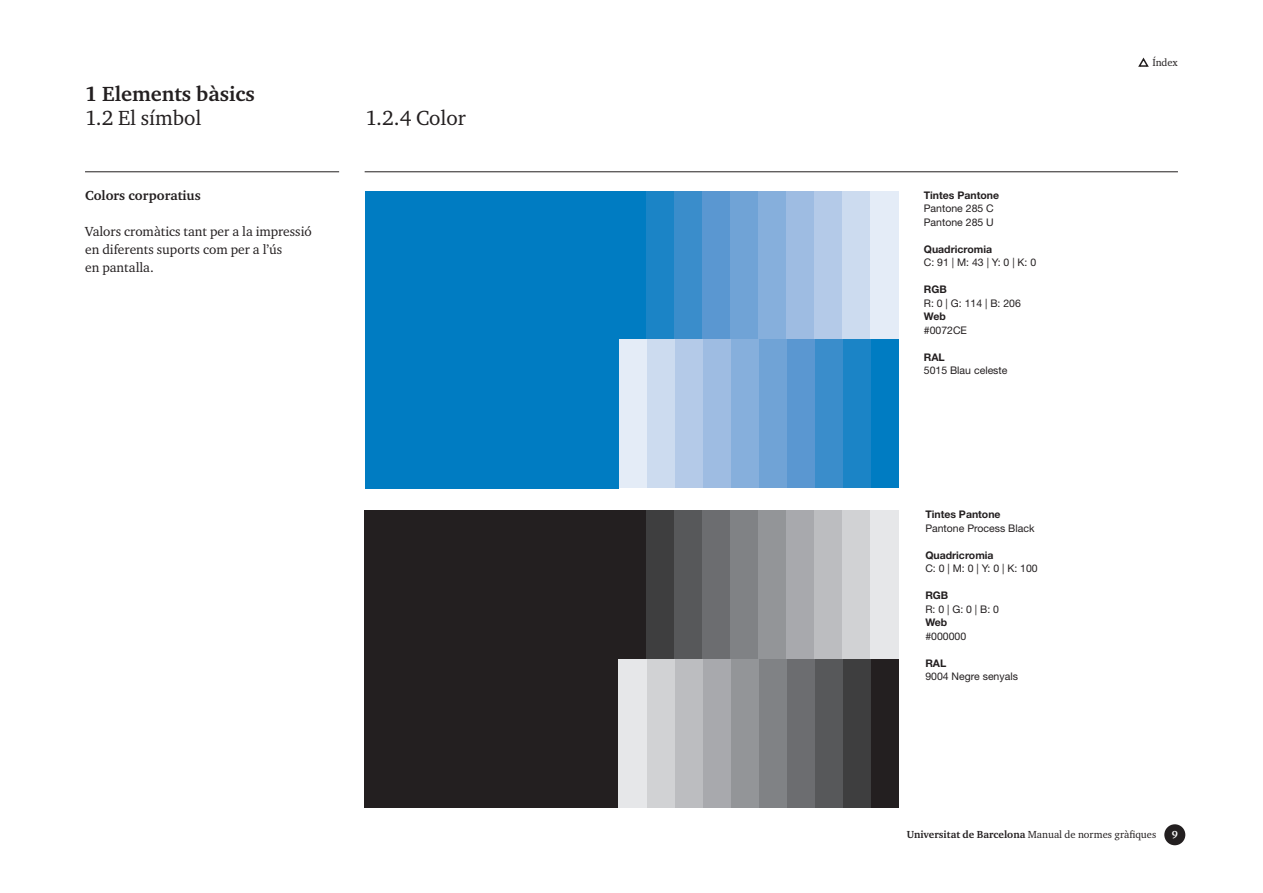
<style>
.page{position:relative;width:1263px;height:893px;background:#fff}
.page>*{position:absolute;margin:0;border:0;box-sizing:border-box;transform-origin:0 0}
.Titular3_TablaC{font:21px "Charter ITC";color:#231f20}
.t1{font:700 21px "Charter ITC";color:#231f20}
.t2{font:13.5px/18px "Charter ITC";color:#231f20}
.t3{font:700 13.5px "Charter ITC";color:#231f20}
.t4{font:10.5px "Helvetica Neue LT";color:#231f20}
.t5{font:700 10.5px "Helvetica Neue LT";color:#231f20}
.t6{font:10.5px "Charter ITC";color:#231f20}
.t7{font:700 10.5px "Charter ITC";color:#fff}
.s1{font-weight:700}
</style>
<div class="page">
<div style="left:1164px;top:824px;width:21px;height:21px;background:#231f20;border-radius:50%"></div>
<hr style="left:85px;top:172px;width:254px;height:1px;background:#231f20">
<hr style="left:365px;top:172px;width:813px;height:1px;background:#231f20">
<svg style="left:1138px;top:57px;width:11px;height:10px"></svg>
<div style="left:618px;top:191px;width:28px;height:149px;background:#007cc2"></div>
<div style="left:646px;top:191px;width:28px;height:149px;background:#1b84c6"></div>
<div style="left:674px;top:191px;width:28px;height:149px;background:#3a8dcb"></div>
<div style="left:702px;top:191px;width:28px;height:149px;background:#5a97d1"></div>
<div style="left:730px;top:191px;width:28px;height:149px;background:#70a3d6"></div>
<div style="left:758px;top:191px;width:28px;height:149px;background:#86afdc"></div>
<div style="left:786px;top:191px;width:28px;height:149px;background:#9ebce2"></div>
<div style="left:814px;top:191px;width:28px;height:149px;background:#b4cae8"></div>
<div style="left:842px;top:191px;width:28px;height:149px;background:#ccdbef"></div>
<div style="left:870px;top:191px;width:28px;height:149px;background:#e4ecf7"></div>
<div style="left:870px;top:340px;width:28px;height:148px;background:#007cc2"></div>
<div style="left:842px;top:340px;width:28px;height:148px;background:#1b84c6"></div>
<div style="left:814px;top:340px;width:28px;height:148px;background:#3a8dcb"></div>
<div style="left:786px;top:340px;width:28px;height:148px;background:#5a97d1"></div>
<div style="left:758px;top:340px;width:28px;height:148px;background:#70a3d6"></div>
<div style="left:730px;top:340px;width:28px;height:148px;background:#86afdc"></div>
<div style="left:702px;top:340px;width:28px;height:148px;background:#9ebce2"></div>
<div style="left:674px;top:340px;width:28px;height:148px;background:#b4cae8"></div>
<div style="left:646px;top:340px;width:28px;height:148px;background:#ccdbef"></div>
<div style="left:618px;top:340px;width:28px;height:148px;background:#e4ecf7"></div>
<div style="left:618px;top:510px;width:28px;height:149px;background:#231f20"></div>
<div style="left:646px;top:510px;width:28px;height:149px;background:#3e3e3f"></div>
<div style="left:674px;top:510px;width:28px;height:149px;background:#57585a"></div>
<div style="left:702px;top:510px;width:28px;height:149px;background:#6c6d70"></div>
<div style="left:730px;top:510px;width:28px;height:149px;background:#808285"></div>
<div style="left:758px;top:510px;width:28px;height:149px;background:#939598"></div>
<div style="left:786px;top:510px;width:28px;height:149px;background:#a8a9ad"></div>
<div style="left:814px;top:510px;width:28px;height:149px;background:#bcbdc0"></div>
<div style="left:842px;top:510px;width:28px;height:149px;background:#d1d2d4"></div>
<div style="left:870px;top:510px;width:28px;height:149px;background:#e6e7e9"></div>
<div style="left:870px;top:659px;width:28px;height:149px;background:#231f20"></div>
<div style="left:842px;top:659px;width:28px;height:149px;background:#3e3e3f"></div>
<div style="left:814px;top:659px;width:28px;height:149px;background:#57585a"></div>
<div style="left:786px;top:659px;width:28px;height:149px;background:#6c6d70"></div>
<div style="left:758px;top:659px;width:28px;height:149px;background:#808285"></div>
<div style="left:730px;top:659px;width:28px;height:149px;background:#939598"></div>
<div style="left:702px;top:659px;width:28px;height:149px;background:#a8a9ad"></div>
<div style="left:674px;top:659px;width:28px;height:149px;background:#bcbdc0"></div>
<div style="left:646px;top:659px;width:28px;height:149px;background:#d1d2d4"></div>
<div style="left:618px;top:659px;width:28px;height:149px;background:#e6e7e9"></div>
<div style="left:365px;top:191px;width:254px;height:297px;background:#007cc2"></div>
<div style="left:365px;top:510px;width:253px;height:298px;background:#231f20"></div>
<p class="t1" style="left:85px;top:81px;width:171px">1 Elements bàsics</p>
<p class="Titular3_TablaC" style="left:85px;top:105px;width:118px">1.2 El símbol</p>
<p class="Titular3_TablaC" style="left:365px;top:105px;width:102px">1.2.4 Color</p>
<p class="t3" style="left:85px;top:187px;width:117px">Colors corporatius</p>
<p class="t2" style="left:85px;top:223px;width:228px">Valors cromàtics tant per a la impressió en diferents suports com per a l’ús<br>en pantalla.</p>
<p class="t5" style="left:924px;top:189px;width:77px">Tintes Pantone</p>
<p class="t4" style="left:924px;top:202px;width:72px">Pantone 285 C</p>
<p class="t4" style="left:924px;top:216px;width:72px">Pantone 285 U</p>
<p class="t5" style="left:924px;top:243px;width:70px">Quadricromia</p>
<p class="t4" style="left:924px;top:256px;width:114px">C: 91 | M: 43 | Y: 0 | K: 0</p>
<p class="t5" style="left:924px;top:283px;width:24px">RGB</p>
<p class="t4" style="left:924px;top:297px;width:99px">R: 0 | G: 114 | B: 206</p>
<p class="t5" style="left:924px;top:310px;width:23px">Web</p>
<p class="t4" style="left:924px;top:324px;width:45px">#0072CE</p>
<p class="t5" style="left:924px;top:351px;width:22px">RAL</p>
<p class="t4" style="left:924px;top:364px;width:85px">5015 Blau celeste</p>
<p class="t5" style="left:925px;top:508px;width:77px">Tintes Pantone</p>
<p class="t4" style="left:925px;top:522px;width:111px">Pantone Process Black</p>
<p class="t5" style="left:925px;top:549px;width:70px">Quadricromia</p>
<p class="t4" style="left:925px;top:562px;width:114px">C: 0 | M: 0 | Y: 0 | K: 100</p>
<p class="t5" style="left:925px;top:589px;width:24px">RGB</p>
<p class="t4" style="left:925px;top:603px;width:75px">R: 0 | G: 0 | B: 0</p>
<p class="t5" style="left:925px;top:616px;width:23px">Web</p>
<p class="t4" style="left:925px;top:630px;width:42px">#000000</p>
<p class="t5" style="left:925px;top:657px;width:22px">RAL</p>
<p class="t4" style="left:925px;top:670px;width:94px">9004 Negre senyals</p>
<p class="t6" style="left:1152px;top:56px;width:27px">Índex</p>
<p class="t6" style="left:907px;top:828px;width:251px"><span class="s1">Universitat de Barcelona</span> Manual de normes gràfiques</p>
<p class="t7" style="left:1172px;top:828px;width:8px">9</p>
</div>
